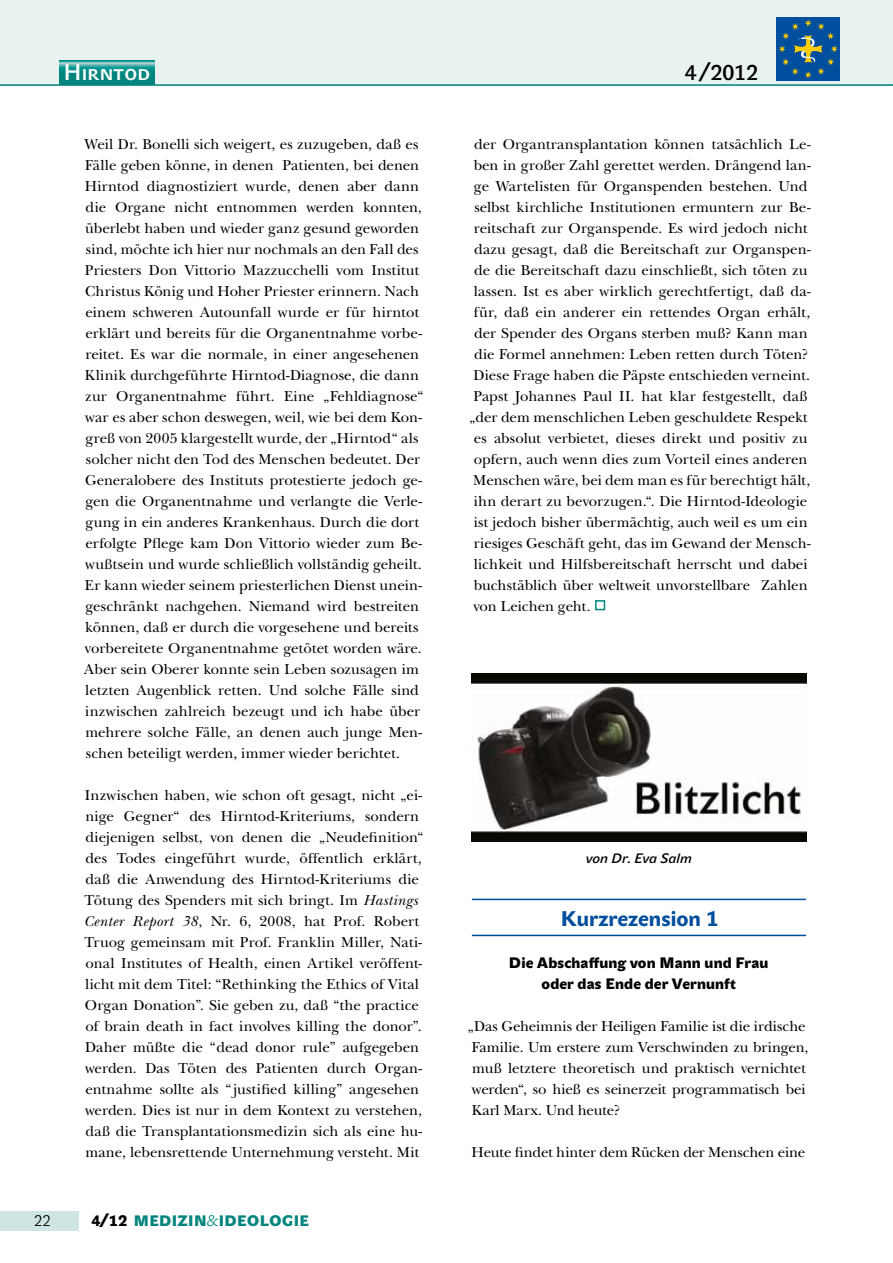
<style>
.page{position:relative;width:893px;height:1263px;background:#fff}
.page>*{position:absolute;margin:0;border:0;box-sizing:border-box;transform-origin:0 0}
.t1{font:22.5px "John Sans Medium Pro";letter-spacing:.015em;color:#fff}
.t2{font:700 21px "John Sans Medium Pro";color:#004e9e}
.t3{font:21px "John Sans Medium Pro";color:#000}
.t4{font:15px/21px "New Baskerville Std";color:#000}
.t5{font:15px/21px "John Sans Black Pro";letter-spacing:.01em;color:#000;text-align:center}
.t6{font:15px "John Sans Black Pro";letter-spacing:.015em;color:#00847d}
.t7{font:15px "John Sans Lite Pro";color:#000}
.t8{font:italic 13.5px "John Sans Medium Pro";letter-spacing:.01em;color:#000}
.s1{font-style:italic}
.s2{color:#000}
.s3{font-family:"John Sans Lite Pro"}
</style>
<div class="page">
<div style="left:0;top:0;width:893px;height:86px;background:#e7f2f1"></div>
<hr style="left:0;top:84px;width:893px;height:2px;background:#00847d">
<img style="left:472px;top:674px;width:334px;height:168px">
<hr style="left:472px;top:899px;width:334px;height:1px;background:#004e9e">
<hr style="left:472px;top:935px;width:334px;height:1px;background:#004e9e">
<div style="left:0;top:1211px;width:79px;height:19px;background:#cfe5e4"></div>
<div style="left:777px;top:17px;width:63px;height:63px;background:#004e9e"></div>
<svg style="left:779px;top:19px;width:59px;height:59px"></svg>
<svg style="left:60px;top:60px;width:94px;height:24px;background:#18938e"></svg>
<div style="left:595px;top:600px;width:10px;height:10px;border:2px solid #00847d"></div>
<h1 class="t1" style="left:64px;top:59px;width:88px">Hirntod</h1>
<h2 class="t3" style="left:685px;top:61px;width:75px">4/2012</h2>
<p class="t4" style="left:84px;top:133px;width:341px">Weil Dr. Bonelli sich weigert, es zuzugeben, daß es Fälle geben könne, in denen Patienten, bei denen Hirntod diagnostiziert wurde, denen aber dann die Organe nicht entnommen werden konnten, überlebt haben und wieder ganz gesund geworden sind, möchte ich hier nur nochmals an den Fall des Priesters Don Vittorio Mazzucchelli vom Institut Christus König und Hoher Priester erinnern. Nach einem schweren Autounfall wurde er für hirntot erklärt und bereits für die Organentnahme vorbe&shy;reitet. Es war die normale, in einer angesehenen Klinik durchgeführte Hirntod-Diagnose, die dann zur Organentnahme führt. Eine „Fehldiagnose“ war es aber schon deswegen, weil, wie bei dem Kon&shy;greß von 2005 klargestellt wurde, der „Hirntod“ als solcher nicht den Tod des Menschen bedeutet. Der Generalobere des Instituts protestierte jedoch ge&shy;gen die Organentnahme und verlangte die Verle&shy;gung in ein anderes Krankenhaus. Durch die dort erfolgte Pflege kam Don Vittorio wieder zum Be&shy;wußtsein und wurde schließlich vollständig geheilt.<br>Er kann wieder seinem priesterlichen Dienst unein&shy;geschränkt nachgehen. Niemand wird bestreiten können, daß er durch die vorgesehene und bereits vorbereitete Organentnahme getötet worden wäre.<br>Aber sein Oberer konnte sein Leben sozusagen im letzten Augenblick retten. Und solche Fälle sind inzwischen zahlreich bezeugt und ich habe über mehrere solche Fälle, an denen auch junge Men&shy;schen beteiligt werden, immer wieder berichtet.</p>
<p class="t4" style="left:84px;top:784px;width:341px">Inzwischen haben, wie schon oft gesagt, nicht „ei&shy;nige Gegner“ des Hirntod-Kriteriums, sondern diejenigen selbst, von denen die „Neudefinition“ des Todes eingeführt wurde, öffentlich erklärt, daß die Anwendung des Hirntod-Kriteriums die Tötung des Spenders mit sich bringt. Im <span class="s1">Hastings Center Report 38</span>, Nr. 6, 2008, hat Prof. Robert Truog gemeinsam mit Prof. Franklin Miller, Nati&shy;onal Institutes of Health, einen Artikel veröffent&shy;licht mit dem Titel: “Rethinking the Ethics of Vital Organ Donation”. Sie geben zu, daß “the practice of brain death in fact involves killing the donor”.<br>Daher müßte die “dead donor rule” aufgegeben werden. Das Töten des Patienten durch Organ&shy;entnahme sollte als “justified killing” angesehen werden. Dies ist nur in dem Kontext zu verstehen, daß die Transplantationsmedizin sich als eine hu&shy;mane, lebensrettende Unternehmung versteht. Mit</p>
<p class="t7" style="left:34px;top:1212px;width:18px">22</p>
<p class="t6" style="left:91px;top:1212px;width:219px"><span class="s2">4/12</span> Medizin<span class="s3">&amp;</span>I deologie</p>
<p class="t4" style="left:474px;top:133px;width:338px">der Organtransplantation können tatsächlich Le-</p>
<p class="t4" style="left:474px;top:154px;width:338px">ben in großer Zahl gerettet werden. Drängend lan-</p>
<p class="t4" style="left:474px;top:175px;width:335px">ge Wartelisten für Organspenden bestehen. Und</p>
<p class="t4" style="left:474px;top:196px;width:338px">selbst kirchliche Institutionen ermuntern zur Be-</p>
<p class="t4" style="left:474px;top:217px;width:335px">reitschaft zur Organspende. Es wird jedoch nicht</p>
<p class="t4" style="left:474px;top:238px;width:338px">dazu gesagt, daß die Bereitschaft zur Organspen-</p>
<p class="t4" style="left:474px;top:259px;width:335px">de die Bereitschaft dazu einschließt, sich töten zu</p>
<p class="t4" style="left:474px;top:280px;width:338px">lassen. Ist es aber wirklich gerechtfertigt, daß da-</p>
<p class="t4" style="left:474px;top:301px;width:338px">für, daß ein anderer ein rettendes Organ erhält,</p>
<p class="t4" style="left:474px;top:322px;width:335px">der Spender des Organs sterben muß? Kann man</p>
<p class="t4" style="left:474px;top:343px;width:336px">die Formel annehmen: Leben retten durch Töten?</p>
<p class="t4" style="left:473px;top:364px;width:338px">Diese Frage haben die Päpste entschieden verneint.</p>
<p class="t4" style="left:473px;top:385px;width:336px">Papst Johannes Paul II. hat klar festgestellt, daß</p>
<p class="t4" style="left:469px;top:406px;width:340px">„der dem menschlichen Leben geschuldete Respekt</p>
<p class="t4" style="left:474px;top:427px;width:335px">es absolut verbietet, dieses direkt und positiv zu</p>
<p class="t4" style="left:474px;top:448px;width:335px">opfern, auch wenn dies zum Vorteil eines anderen</p>
<p class="t4" style="left:473px;top:469px;width:338px">Menschen wäre, bei dem man es für berechtigt hält,</p>
<p class="t4" style="left:474px;top:490px;width:335px">ihn derart zu bevorzugen.“. Die Hirntod-Ideologie</p>
<p class="t4" style="left:474px;top:511px;width:335px">ist jedoch bisher übermächtig, auch weil es um ein</p>
<p class="t4" style="left:474px;top:532px;width:338px">riesiges Geschäft geht, das im Gewand der Mensch-</p>
<p class="t4" style="left:474px;top:553px;width:335px">lichkeit und Hilfsbereitschaft herrscht und dabei</p>
<p class="t4" style="left:474px;top:574px;width:335px">buchstäblich über weltweit unvorstellbare Zahlen</p>
<p class="t4" style="left:473px;top:595px;width:119px">von Leichen geht.</p>
<p class="t8" style="left:586px;top:850px;width:108px">von Dr. Eva Salm</p>
<h2 class="t2" style="left:561px;top:906px;width:159px">Kurzrezension 1</h2>
<p class="t5" style="left:509px;top:952px;width:261px">Die Abschaffung von Mann und Frau oder das Ende der Vernunft</p>
<p class="t4" style="left:468px;top:1015px;width:342px">„Das Geheimnis der Heiligen Familie ist die irdische Familie. Um erstere zum Verschwinden zu bringen, muß letztere theoretisch und praktisch vernichtet werden“, so hieß es seinerzeit programmatisch bei Karl Marx. Und heute?</p>
<p class="t4" style="left:472px;top:1141px;width:335px">Heute findet hinter dem Rücken der Menschen eine</p>
</div>
